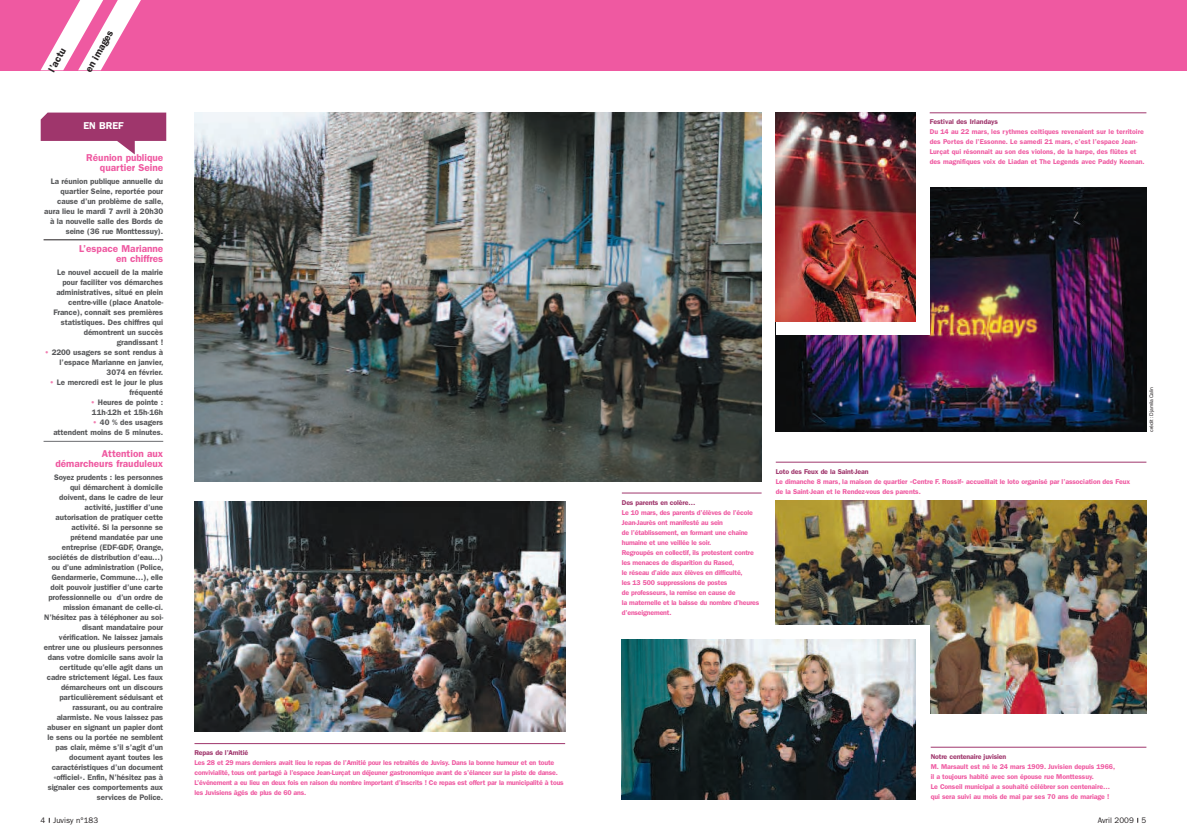
<style>
.page{position:relative;width:1187px;height:839px;background:#fff}
.page>*{position:absolute;margin:0;border:0;box-sizing:border-box;transform-origin:0 0}
.t1{font:600 10px/10px "Franklin Gothic";color:#ef59a1;text-align:right}
.t2{font:600 10px "Franklin Gothic";color:#231f20}
.t3{font:600 10px "Franklin Gothic";color:#fff}
.t4{font:600 8px/10px "Franklin Gothic";letter-spacing:-.01em;color:#57585a;text-align:right}
.t5{font:8px "Franklin Gothic";color:#231f20}
.t6{font:600 7px/10px "Franklin Gothic";letter-spacing:-.025em;color:#ef59a1}
.t7{font:600 7px/10px "Franklin Gothic";color:#ef59a1}
.t8{font:600 7px "Franklin Gothic";letter-spacing:-.02em;color:#9f366c}
.t9{font:600 7px "Franklin Gothic";color:#9f366c}
.t10{font:5px "Helvetica Neue";letter-spacing:-.01em;color:#231f20}
.s1{color:#f17fb1}
</style>
<div class="page">
<img style="left:776px;top:188px;width:370px;height:243px">
<div style="left:776px;top:112px;width:153px;height:223px;background:#fff"></div>
<svg style="left:41px;top:112px;width:125px;height:42px"></svg>
<img style="left:194px;top:501px;width:371px;height:230px">
<img style="left:776px;top:500px;width:370px;height:213px">
<img style="left:194px;top:112px;width:567px;height:369px">
<hr style="left:622px;top:492px;width:139px;height:1px;background:#9f366c">
<hr style="left:194px;top:743px;width:371px;height:1px;background:#9f366c">
<hr style="left:776px;top:461px;width:370px;height:1px;background:#9f366c">
<hr style="left:930px;top:746px;width:216px;height:1px;background:#9f366c">
<div style="left:0;top:0;width:1187px;height:70px;background:#ef59a1"></div>
<svg style="left:41px;top:0;width:100px;height:70px"></svg>
<hr style="left:44px;top:239px;width:119px;height:1px;background:#231f20">
<hr style="left:44px;top:441px;width:119px;height:1px;background:#6c6d70">
<hr style="left:929px;top:112px;width:217px;height:1px;background:#9f366c">
<img style="left:776px;top:112px;width:139px;height:209px">
<div style="left:622px;top:625px;width:307px;height:173px;background:#fff"></div>
<img style="left:622px;top:639px;width:293px;height:159px">
<p class="t2" style="left:48px;top:69px;width:27px;rotate:-60deg">l’actu</p>
<p class="t2" style="left:85px;top:69px;width:48px;rotate:-60deg">en images</p>
<p class="t3" style="left:83px;top:122px;width:42px">EN BREF</p>
<p class="t1" style="left:86px;top:153px;width:78px">Réunion publique quartier Seine</p>
<p class="t4" style="left:44px;top:177px;width:121px">La réunion publique annuelle du quartier Seine, reportée pour cause d’un problème de salle, aura lieu le mardi 7 avril à 20h30 à la nouvelle salle des Bords de seine (36 rue Monttessuy).</p>
<p class="t1" style="left:79px;top:245px;width:86px">L’espace Marianne en chiffres</p>
<p class="t4" style="left:53px;top:268px;width:111px">Le nouvel accueil de la mairie pour faciliter vos démarches administratives, situé en plein centre-ville (place Anatole-<br>France), connaît ses premières statistiques. Des chiffres qui démontrent un succès grandissant !</p>
<p class="t4" style="left:44px;top:348px;width:121px"><span class="s1">•</span> 2200 usagers se sont rendus à l’espace Marianne en janvier,<br>3074 en février.</p>
<p class="t4" style="left:50px;top:378px;width:115px"><span class="s1">•</span> Le mercredi est le jour le plus fréquenté</p>
<p class="t4" style="left:90px;top:398px;width:74px;text-align:left"><span class="s1">•</span> Heures de pointe :<br>11h-12h et 15h-16h</p>
<p class="t4" style="left:53px;top:418px;width:111px"><span class="s1">•</span> 40 % des usagers<br>attendent moins de 5 minutes.</p>
<p class="t1" style="left:55px;top:449px;width:109px">Attention aux démarcheurs frauduleux</p>
<p class="t4" style="left:44px;top:472px;width:121px">Soyez prudents : les personnes qui démarchent à domicile doivent, dans le cadre de leur activité, justifier d’une autorisation de pratiquer cette activité. Si la personne se prétend mandatée par une entreprise (EDF-GDF, Orange, sociétés de distribution d’eau…) ou d’une administration (Police,<br>Gendarmerie, Commune…), elle doit pouvoir justifier d’une carte professionnelle ou d’un ordre de mission émanant de celle-ci.<br>N’hésitez pas à téléphoner au soi&shy;disant mandataire pour vérification. Ne laissez jamais entrer une ou plusieurs personnes dans votre domicile sans avoir la certitude qu’elle agit dans un cadre strictement légal. Les faux démarcheurs ont un discours particulièrement séduisant et rassurant, ou au contraire alarmiste. Ne vous laissez pas abuser en signant un papier dont le sens ou la portée ne semblent pas clair, même s’il s’agit d’un document ayant toutes les caractéristiques d’un document «officiel». Enfin, N’hésitez pas à signaler ces comportements aux services de Police.</p>
<p class="t8" style="left:194px;top:750px;width:55px">Repas de l’Amitié</p>
<p class="t6" style="left:194px;top:758px;width:371px">Les 28 et 29 mars derniers avait lieu le repas de l’Amitié pour les retraités de Juvisy. Dans la bonne humeur et en toute convivialité, tous ont partagé à l’espace Jean-Lurçat un déjeuner gastronomique avant de s’élancer sur la piste de danse.<br>L’événement a eu lieu en deux fois en raison du nombre important d’inscrits ! Ce repas est offert par la municipalité à tous les Juvisiens âgés de plus de 60 ans.</p>
<p class="t9" style="left:929px;top:119px;width:70px">Festival des Irlandays</p>
<p class="t7" style="left:929px;top:127px;width:216px">Du 14 au 22 mars, les rythmes celtiques revenaient sur le territoire des Portes de l’Essonne. Le samedi 21 mars, c’est l’espace Jean-Lurçat qui résonnait au son des violons, de la harpe, des flûtes et des magnifiques voix de Liadan et The Legends avec Paddy Keenan.</p>
<p class="t8" style="left:622px;top:499px;width:75px">Des parents en colère…</p>
<p class="t6" style="left:622px;top:507px;width:139px">Le 10 mars, des parents d’élèves de l’école Jean-Jaurès ont manifesté au sein<br>de l’établissement, en formant une chaîne humaine et une veillée le soir.<br>Regroupés en collectif, ils protestent contre les menaces de disparition du Rased,<br>le réseau d’aide aux élèves en difficulté,<br>les 13 500 suppressions de postes<br>de professeurs, la remise en cause de<br>la maternelle et la baisse du nombre d’heures d’enseignement.</p>
<p class="t8" style="left:776px;top:468px;width:94px">Loto des Feux de la Saint-Jean</p>
<p class="t6" style="left:776px;top:477px;width:356px">Le dimanche 8 mars, la maison de quartier «Centre F. Rossif» accueillait le loto organisé par l’association des Feux de la Saint-Jean et le Rendez-vous des parents.</p>
<p class="t10" style="left:1149px;top:431px;width:46px;rotate:-90deg">crédit : Djamila Calin</p>
<p class="t8" style="left:930px;top:753px;width:77px">Notre centenaire juvisien</p>
<p class="t6" style="left:930px;top:761px;width:186px">M. Marsault est né le 24 mars 1909. Juvisien depuis 1966, il a toujours habité avec son épouse rue Monttessuy.<br>Le Conseil municipal a souhaité célébrer son centenaire… qui sera suivi au mois de mai par ses 70 ans de mariage !</p>
<p class="t5" style="left:41px;top:816px;width:59px">4 Juvisy n°183</p>
<p class="t5" style="left:1097px;top:816px;width:50px">Avril 2009 5</p>
</div>
